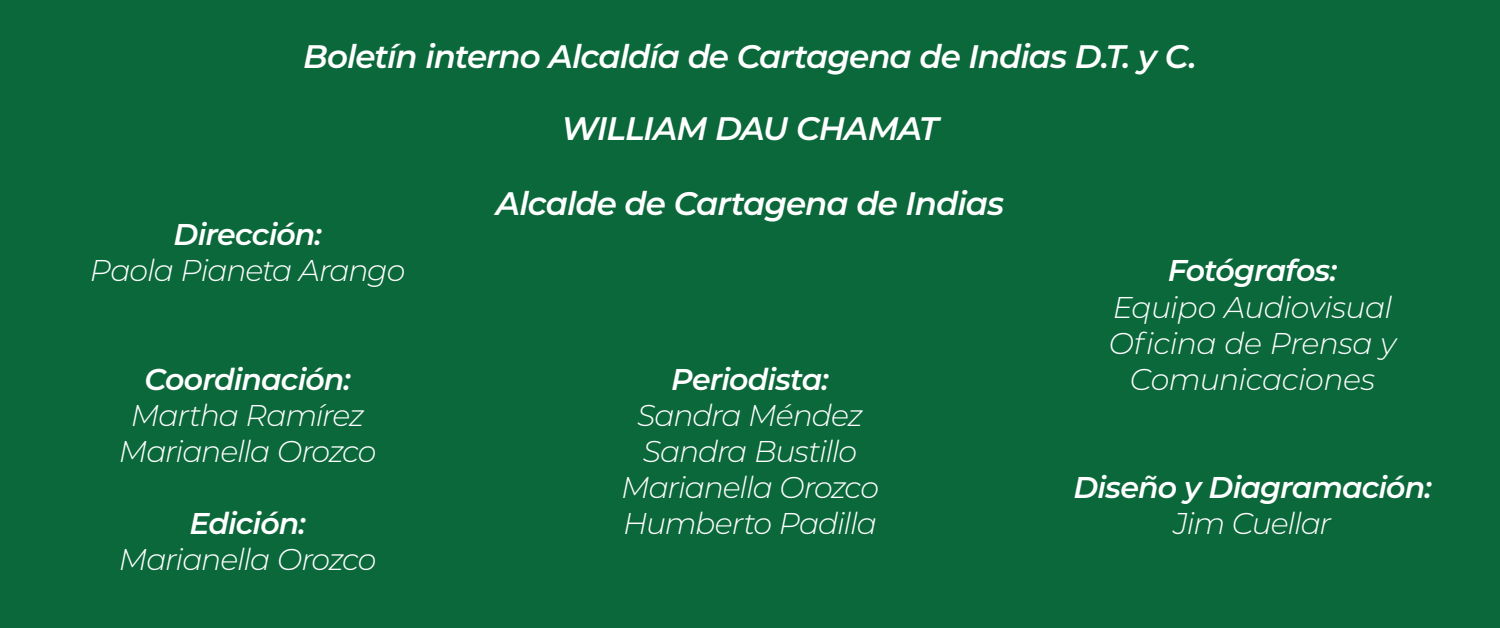
<style>
.page{position:relative;width:1500px;height:628px;background:#fff}
.page>*{position:absolute;margin:0;border:0;box-sizing:border-box;transform-origin:0 0}
.t1{font:italic 600 32.5px "Montserrat";letter-spacing:-.03em;color:#fff}
.t2{font:italic 300 30px/36px "Montserrat";letter-spacing:-.035em;color:#fff;text-align:center}
.t3{font:italic 600 30px "Montserrat";letter-spacing:-.03em;color:#fff}
</style>
<div class="page">
<div style="left:0;top:0;width:1500px;height:627px;background:#0a683a"></div>
<p class="t1" style="left:303px;top:33px;width:895px">Boletín interno Alcaldía de Cartagena de Indias D.T. y C.</p>
<p class="t3" style="left:174px;top:213px;width:150px">Dirección:</p>
<p class="t2" style="left:90px;top:251px;width:317px">Paola Pianeta Arango</p>
<p class="t3" style="left:145px;top:357px;width:208px">Coordinación:</p>
<p class="t2" style="left:119px;top:395px;width:259px">Martha Ramírez<br>Marianella Orozco</p>
<p class="t3" style="left:190px;top:501px;width:118px">Edición:</p>
<p class="t2" style="left:119px;top:539px;width:259px">Marianella Orozco</p>
<p class="t1" style="left:561px;top:105px;width:379px">WILLIAM DAU CHAMAT</p>
<p class="t1" style="left:496px;top:180px;width:510px">Alcalde de Cartagena de Indias</p>
<p class="t3" style="left:671px;top:357px;width:159px">Periodista:</p>
<p class="t2" style="left:621px;top:395px;width:259px">Sandra Méndez<br>Sandra Bustillo<br>Marianella Orozco<br>Humberto Padilla</p>
<p class="t3" style="left:1168px;top:249px;width:171px">Fotógrafos:</p>
<p class="t2" style="left:1109px;top:287px;width:289px">Equipo Audiovisual<br>Oficina de Prensa y<br>Comunicaciones</p>
<p class="t3" style="left:1073px;top:465px;width:360px">Diseño y Diagramación:</p>
<p class="t2" style="left:1174px;top:503px;width:159px">Jim Cuellar</p>
</div>
